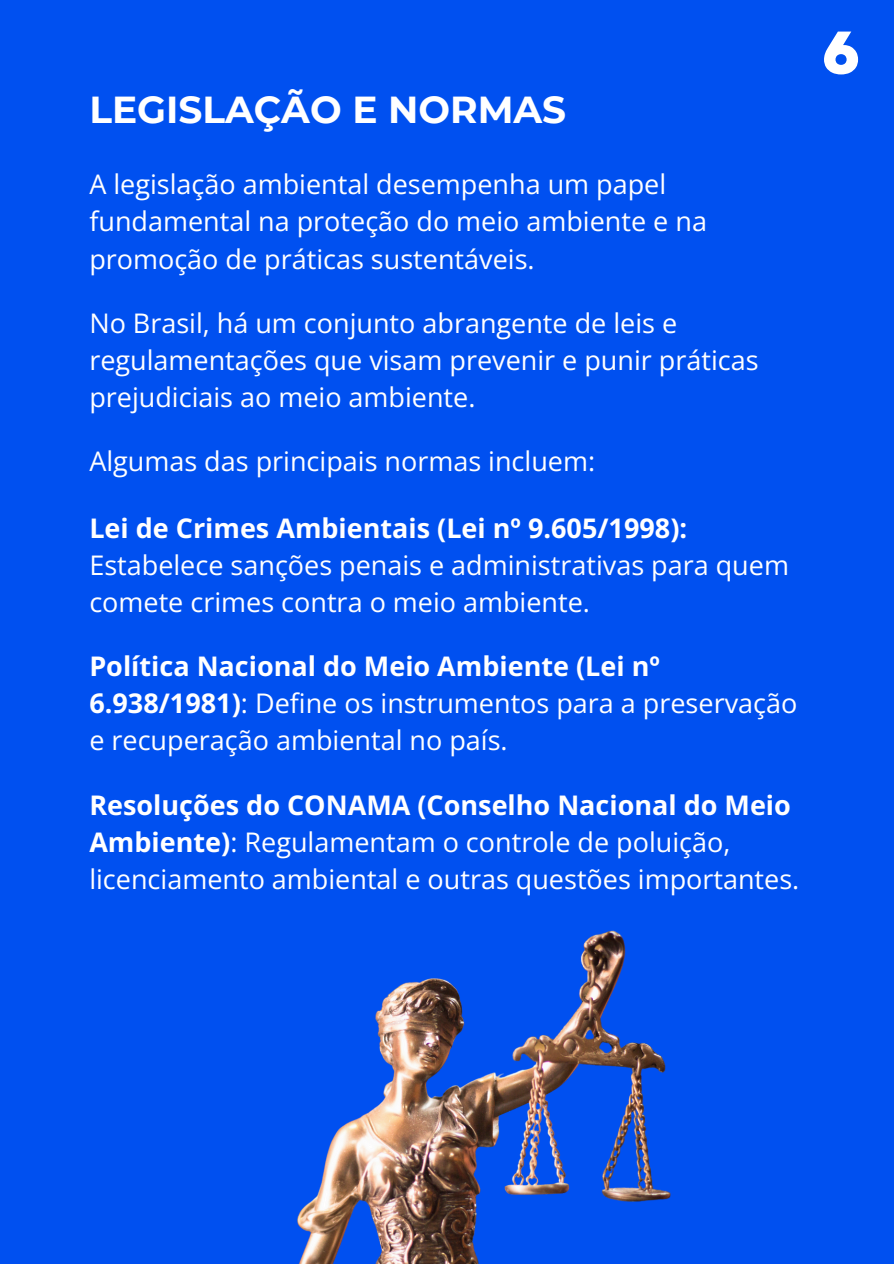
<style>
.page{position:relative;width:894px;height:1264px;background:#fff}
.page>*{position:absolute;margin:0;border:0;box-sizing:border-box;transform-origin:0 0}
.t1{font:800 60px "Garet";color:#fff}
.t2{font:700 37.5px "Montserrat";color:#fff}
.t3{font:27px/37.2px "Open Sans";color:#fff}
.s1{font-weight:700}
</style>
<div class="page">
<div style="left:0;top:0;width:893px;height:1263px;background:#0050f0"></div>
<img style="left:297px;top:930px;width:374px;height:333px">
<p class="t2" style="left:89px;top:87px;width:478px">LEGISLAÇÃO E NORMAS</p>
<p class="t3" style="left:89px;top:165px;width:619px">A legislação ambiental desempenha um papel fundamental na proteção do meio ambiente e na promoção de práticas sustentáveis.</p>
<p class="t3" style="left:89px;top:303px;width:670px">No Brasil, há um conjunto abrangente de leis e regulamentações que visam prevenir e punir práticas prejudiciais ao meio ambiente.</p>
<p class="t3" style="left:89px;top:442px;width:507px">Algumas das principais normas incluem:</p>
<p class="t3" style="left:89px;top:508px;width:701px"><span class="s1">Lei de Crimes Ambientais (Lei nº 9.605/1998):<br></span>Estabelece sanções penais e administrativas para quem comete crimes contra o meio ambiente.</p>
<p class="t3" style="left:89px;top:647px;width:709px"><span class="s1">Política Nacional do Meio Ambiente (Lei nº<br>6.938/1981)</span>: Define os instrumentos para a preservação e recuperação ambiental no país.</p>
<p class="t3" style="left:89px;top:785px;width:711px"><span class="s1">Resoluções do CONAMA (Conselho Nacional do Meio<br>Ambiente)</span>: Regulamentam o controle de poluição, licenciamento ambiental e outras questões importantes.</p>
<h1 class="t1" style="left:821px;top:9px;width:40px">6</h1>
</div>
